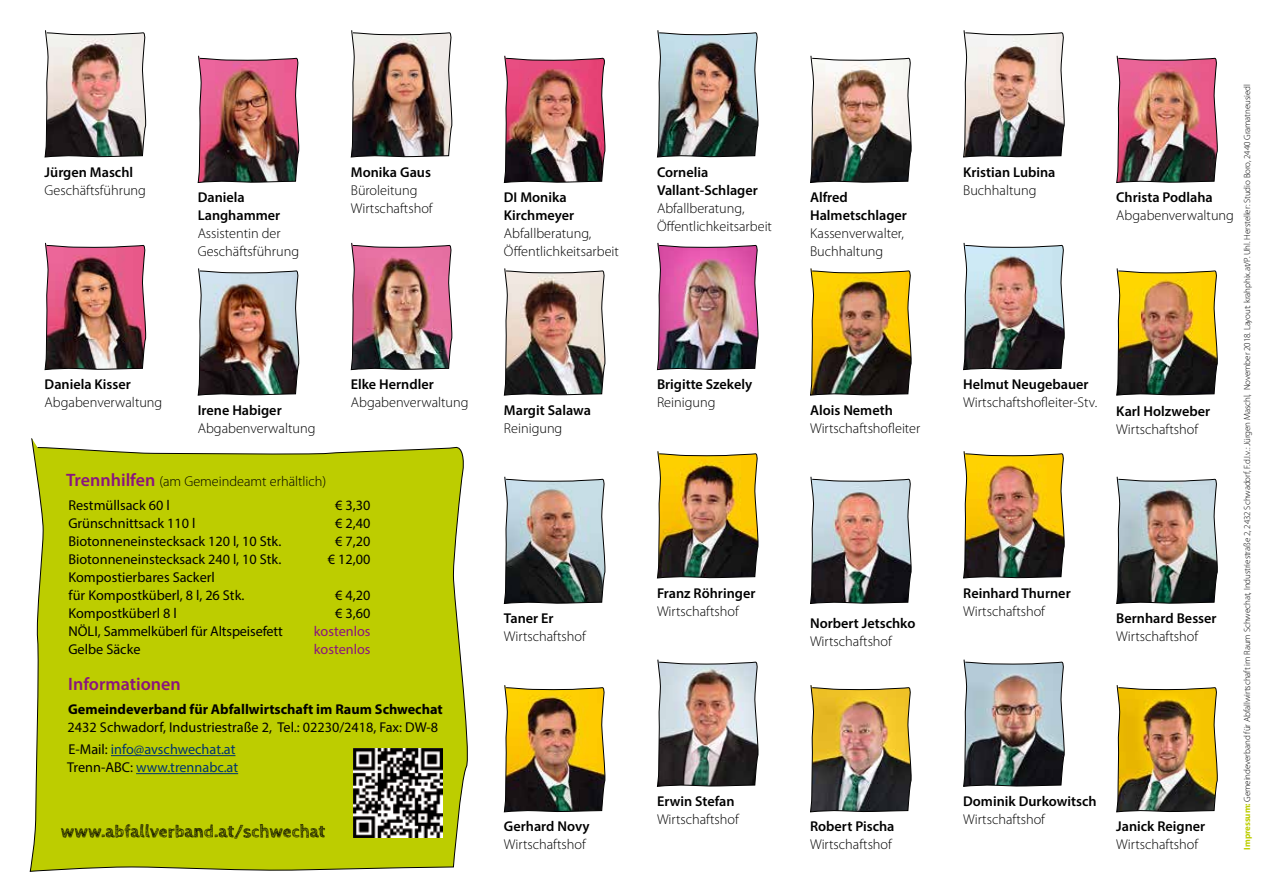
<style>
.page{position:relative;width:1263px;height:893px;background:#fff}
.page>*{position:absolute;margin:0;border:0;box-sizing:border-box;transform-origin:0 0}
.t1{font:700 18px "Cabin Sketch";color:#000}
.t2{font:600 18px "Myriad Pro";color:#8a157e}
.t3{font:300 14.25px/18px "Myriad Pro";color:#000}
.t4{font:600 14.25px/18px "Myriad Pro";color:#000}
.t5{font:14.25px/18px "Myriad Pro";color:#000}
.t6{font:700 14.25px "Myriad Pro";color:#000}
.t7{font:14.25px "Myriad Pro";color:#00336e}
.t8{font:14.25px "Myriad Pro";color:#8a157e}
.t9{font:300 9px "Myriad Pro";letter-spacing:-.01em;color:#000}
.s1{font-weight:600;font-size:18px;color:#8a157e}
.s2{font-weight:400}
.s3{color:#00336e}
.s4{color:#000}
.s5{font-weight:700;color:#bdcd00}
</style>
<div class="page">
<img style="left:657px;top:242px;width:102px;height:128px">
<img style="left:810px;top:55px;width:102px;height:128px">
<img style="left:810px;top:685px;width:102px;height:128px">
<img style="left:504px;top:55px;width:102px;height:128px">
<img style="left:657px;top:30px;width:102px;height:128px">
<img style="left:963px;top:30px;width:102px;height:128px">
<img style="left:810px;top:268px;width:102px;height:128px">
<img style="left:657px;top:659px;width:102px;height:128px">
<img style="left:963px;top:659px;width:102px;height:128px">
<img style="left:1116px;top:685px;width:102px;height:128px">
<img style="left:504px;top:685px;width:102px;height:128px">
<img style="left:44px;top:242px;width:103px;height:128px">
<img style="left:350px;top:242px;width:103px;height:128px">
<img style="left:44px;top:30px;width:103px;height:128px">
<img style="left:197px;top:55px;width:103px;height:128px">
<img style="left:350px;top:30px;width:103px;height:128px">
<img style="left:1116px;top:55px;width:102px;height:128px">
<img style="left:504px;top:268px;width:102px;height:128px">
<img style="left:963px;top:242px;width:102px;height:128px">
<img style="left:1116px;top:268px;width:102px;height:128px">
<img style="left:504px;top:476px;width:102px;height:128px">
<img style="left:657px;top:451px;width:102px;height:128px">
<img style="left:810px;top:476px;width:102px;height:128px">
<img style="left:963px;top:451px;width:102px;height:128px">
<img style="left:1116px;top:476px;width:102px;height:128px">
<img style="left:197px;top:268px;width:103px;height:128px">
<svg style="left:29px;top:438px;width:439px;height:434px;background:#c0ce13"></svg>
<hr style="left:111px;top:755px;width:124px;height:1px;background:#00336e">
<hr style="left:136px;top:773px;width:102px;height:1px;background:#00336e">
<img style="left:353px;top:748px;width:89px;height:90px">
<p class="t4" style="left:45px;top:162px;width:90px">Jürgen Maschl</p>
<p class="t3" style="left:45px;top:181px;width:103px">Geschäftsführung</p>
<p class="t4" style="left:198px;top:188px;width:84px">Daniela<br>Langhammer</p>
<p class="t3" style="left:198px;top:225px;width:103px">Assistentin der<br>Geschäftsführung</p>
<p class="t4" style="left:963px;top:162px;width:94px">Kristian Lubina</p>
<p class="t3" style="left:963px;top:181px;width:75px">Buchhaltung</p>
<p class="t4" style="left:657px;top:162px;width:102px">Cornelia<br>Vallant-Schlager</p>
<p class="t3" style="left:657px;top:199px;width:117px">Abfallberatung,<br>Öffentlichkeitsarbeit</p>
<p class="t4" style="left:810px;top:188px;width:98px">Alfred<br>Halmetschlager</p>
<p class="t3" style="left:810px;top:224px;width:95px">Kassenverwalter,<br>Buchhaltung</p>
<p class="t4" style="left:351px;top:162px;width:82px">Monika Gaus</p>
<p class="t3" style="left:351px;top:181px;width:83px">Büroleitung<br>Wirtschaftshof</p>
<p class="t4" style="left:1116px;top:188px;width:98px">Christa Podlaha</p>
<p class="t3" style="left:1116px;top:207px;width:119px">Abgabenverwaltung</p>
<p class="t4" style="left:504px;top:188px;width:72px">DI Monika<br>Kirchmeyer</p>
<p class="t3" style="left:504px;top:225px;width:117px">Abfallberatung,<br>Öffentlichkeitsarbeit</p>
<p class="t4" style="left:45px;top:375px;width:88px">Daniela Kisser</p>
<p class="t3" style="left:45px;top:394px;width:119px">Abgabenverwaltung</p>
<p class="t4" style="left:198px;top:400px;width:85px">Irene Habiger</p>
<p class="t3" style="left:198px;top:419px;width:119px">Abgabenverwaltung</p>
<p class="t3" style="left:66px;top:469px;width:262px;line-height:24px"><span class="s1">Trennhilfen</span> (am Gemeindeamt erhältlich)<br><span class="s2">Restmüllsack 60 l</span></p>
<p class="t4" style="left:351px;top:375px;width:84px">Elke Herndler</p>
<p class="t3" style="left:351px;top:394px;width:119px">Abgabenverwaltung</p>
<p class="t5" style="left:335px;top:495px;width:37px">€ 3,30</p>
<p class="t4" style="left:504px;top:400px;width:89px">Margit Salawa</p>
<p class="t3" style="left:504px;top:419px;width:60px">Reinigung</p>
<p class="t4" style="left:657px;top:375px;width:97px">Brigitte Szekely</p>
<p class="t3" style="left:657px;top:394px;width:60px">Reinigung</p>
<p class="t4" style="left:810px;top:400px;width:84px">Alois Nemeth</p>
<p class="t3" style="left:810px;top:419px;width:112px">Wirtschaftshofleiter</p>
<p class="t4" style="left:963px;top:375px;width:127px">Helmut Neugebauer</p>
<p class="t3" style="left:963px;top:394px;width:136px">Wirtschaftshofleiter-Stv.</p>
<p class="t4" style="left:1116px;top:402px;width:95px">Karl Holzweber</p>
<p class="t3" style="left:1116px;top:421px;width:83px">Wirtschaftshof</p>
<p class="t5" style="left:68px;top:513px;width:129px">Grünschnittsack 110 l</p>
<p class="t5" style="left:335px;top:513px;width:37px">€ 2,40</p>
<p class="t5" style="left:68px;top:531px;width:214px">Biotonneneinstecksack 120 l, 10 Stk.</p>
<p class="t5" style="left:335px;top:531px;width:37px">€ 7,20</p>
<p class="t5" style="left:68px;top:549px;width:214px">Biotonneneinstecksack 240 l, 10 Stk.</p>
<p class="t5" style="left:328px;top:549px;width:44px">€ 12,00</p>
<p class="t5" style="left:68px;top:567px;width:178px">Kompostierbares Sackerl<br>für Kompostküberl, 8 l, 26 Stk.</p>
<p class="t5" style="left:335px;top:585px;width:37px">€ 4,20</p>
<p class="t5" style="left:68px;top:603px;width:110px">Kompostküberl 8 l</p>
<p class="t5" style="left:335px;top:603px;width:37px">€ 3,60</p>
<p class="t5" style="left:68px;top:621px;width:216px">NÖLI, Sammelküberl für Altspeisefett</p>
<p class="t8" style="left:314px;top:622px;width:58px">kostenlos</p>
<p class="t5" style="left:68px;top:639px;width:74px">Gelbe Säcke</p>
<p class="t8" style="left:314px;top:640px;width:58px">kostenlos</p>
<p class="t2" style="left:68px;top:672px;width:114px">Informationen</p>
<p class="t6" style="left:68px;top:700px;width:376px">Gemeindeverband für Abfallwirtschaft im Raum Schwechat</p>
<p class="t5" style="left:68px;top:716px;width:372px;line-height:22.2px">2432 Schwadorf, Industriestraße 2, Tel.: 02230/2418, Fax: DW-8<br>E-Mail: <span class="s3">info@avschwechat.at</span></p>
<p class="t7" style="left:67px;top:759px;width:172px"><span class="s4">Trenn-ABC:</span> www.trennabc.at</p>
<p class="t1" style="left:61px;top:821px;width:266px">www.abfallverband.at/schwechat</p>
<p class="t4" style="left:504px;top:609px;width:51px">Taner Er</p>
<p class="t3" style="left:504px;top:627px;width:83px">Wirtschaftshof</p>
<p class="t4" style="left:504px;top:817px;width:87px">Gerhard Novy</p>
<p class="t3" style="left:504px;top:836px;width:83px">Wirtschaftshof</p>
<p class="t4" style="left:657px;top:583px;width:100px">Franz Röhringer</p>
<p class="t3" style="left:657px;top:602px;width:83px">Wirtschaftshof</p>
<p class="t4" style="left:810px;top:614px;width:107px">Norbert Jetschko</p>
<p class="t3" style="left:810px;top:633px;width:83px">Wirtschaftshof</p>
<p class="t4" style="left:963px;top:583px;width:109px">Reinhard Thurner</p>
<p class="t3" style="left:963px;top:602px;width:83px">Wirtschaftshof</p>
<p class="t4" style="left:1116px;top:609px;width:102px">Bernhard Besser</p>
<p class="t3" style="left:1116px;top:627px;width:83px">Wirtschaftshof</p>
<p class="t4" style="left:657px;top:792px;width:79px">Erwin Stefan</p>
<p class="t3" style="left:657px;top:810px;width:83px">Wirtschaftshof</p>
<p class="t4" style="left:810px;top:817px;width:86px">Robert Pischa</p>
<p class="t3" style="left:810px;top:836px;width:83px">Wirtschaftshof</p>
<p class="t4" style="left:963px;top:792px;width:135px">Dominik Durkowitsch</p>
<p class="t3" style="left:963px;top:810px;width:83px">Wirtschaftshof</p>
<p class="t4" style="left:1116px;top:817px;width:91px">Janick Reigner</p>
<p class="t3" style="left:1116px;top:836px;width:83px">Wirtschaftshof</p>
<p class="t9" style="left:1242px;top:850px;width:767px;rotate:-90deg"><span class="s5">Impressum:</span> Gemeindeverband für Abfallwirtschaft im Raum Schwechat, Industriestraße 2, 2432 Schwadorf, F.d.I.v.: Jürgen Maschl, November 2018. Layout: krahphix.at/P. Uhl. Hersteller: Studio Boro, 2440 Gramatneusiedl</p>
</div>
